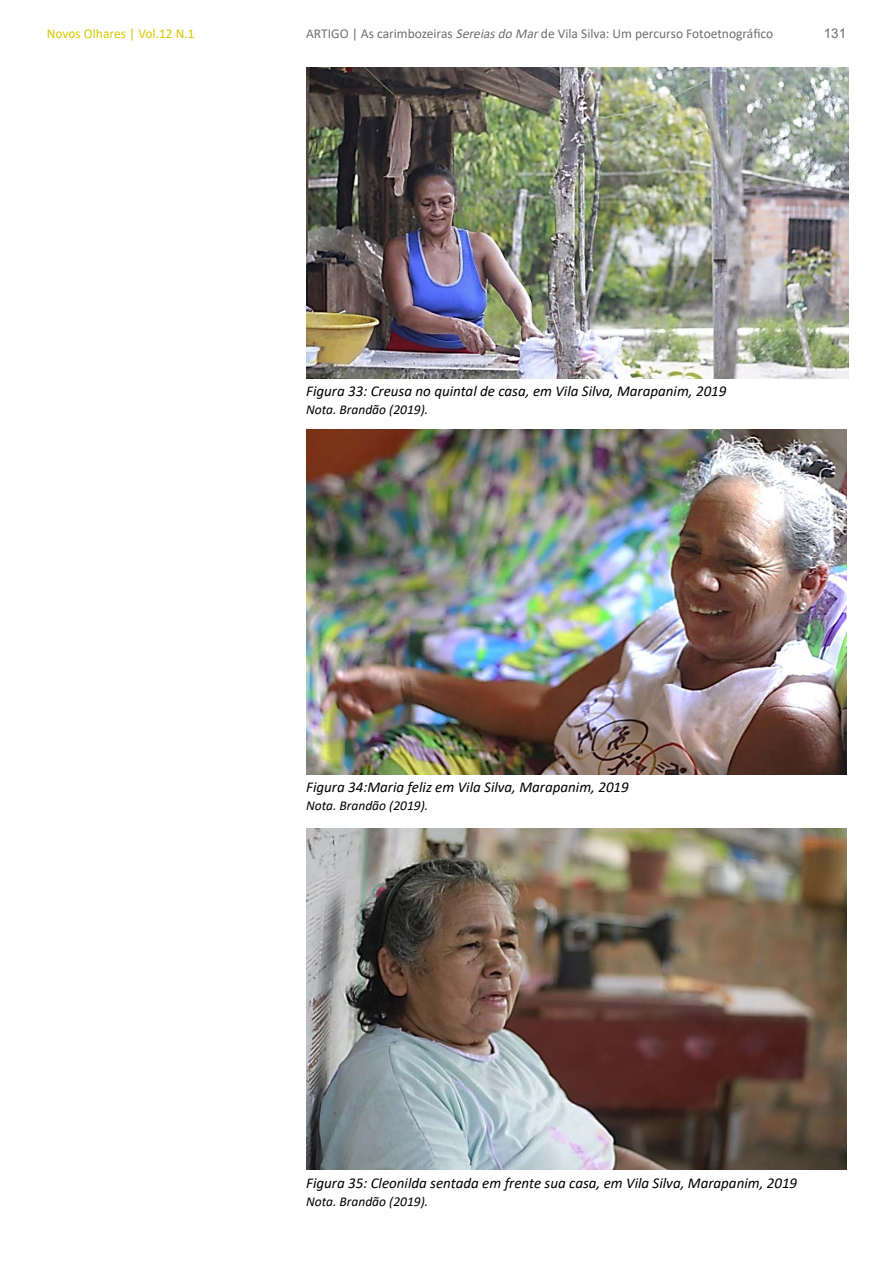
<style>
.page{position:relative;width:893px;height:1263px;background:#fff}
.page>*{position:absolute;margin:0;border:0;box-sizing:border-box;transform-origin:0 0}
.t1{font:italic 15px "Calibri";color:#000}
.t2{font:13.5px "Calibri";color:#6e6f71}
.t3{font:italic 13.5px "Calibri";color:#000}
.t4{font:13.5px "Calibri";color:#d9c700}
.t5{font:13.5px "Arial";color:#706f6f}
.s1{font-style:italic}
</style>
<div class="page">
<img style="left:306px;top:68px;width:542px;height:310px">
<img style="left:306px;top:429px;width:540px;height:345px">
<img style="left:306px;top:828px;width:540px;height:342px">
<p class="t4" style="left:47px;top:24px;width:150px">Novos Olhares | Vol.12 N.1</p>
<p class="t2" style="left:306px;top:24px;width:469px">ARTIGO | As carimbozeiras <span class="s1">Sereiasdo Mar</span>de Vila Silva: Um percurso Fotoetnográfico</p>
<p class="t5" style="left:824px;top:24px;width:24px">131</p>
<p class="t1" style="left:306px;top:381px;width:422px">Figura 33: Creusa no quintal de casa, em Vila Silva, Marapanim, 2019</p>
<p class="t3" style="left:306px;top:400px;width:124px">Nota. Brandão (2019).</p>
<p class="t1" style="left:306px;top:777px;width:324px">Figura 34:Maria feliz em Vila Silva, Marapanim, 2019</p>
<p class="t3" style="left:306px;top:796px;width:124px">Nota. Brandão (2019).</p>
<p class="t1" style="left:306px;top:1173px;width:493px">Figura 35: Cleonilda sentada em frente sua casa, em Vila Silva, Marapanim, 2019</p>
<p class="t3" style="left:306px;top:1192px;width:124px">Nota. Brandão (2019).</p>
</div>
